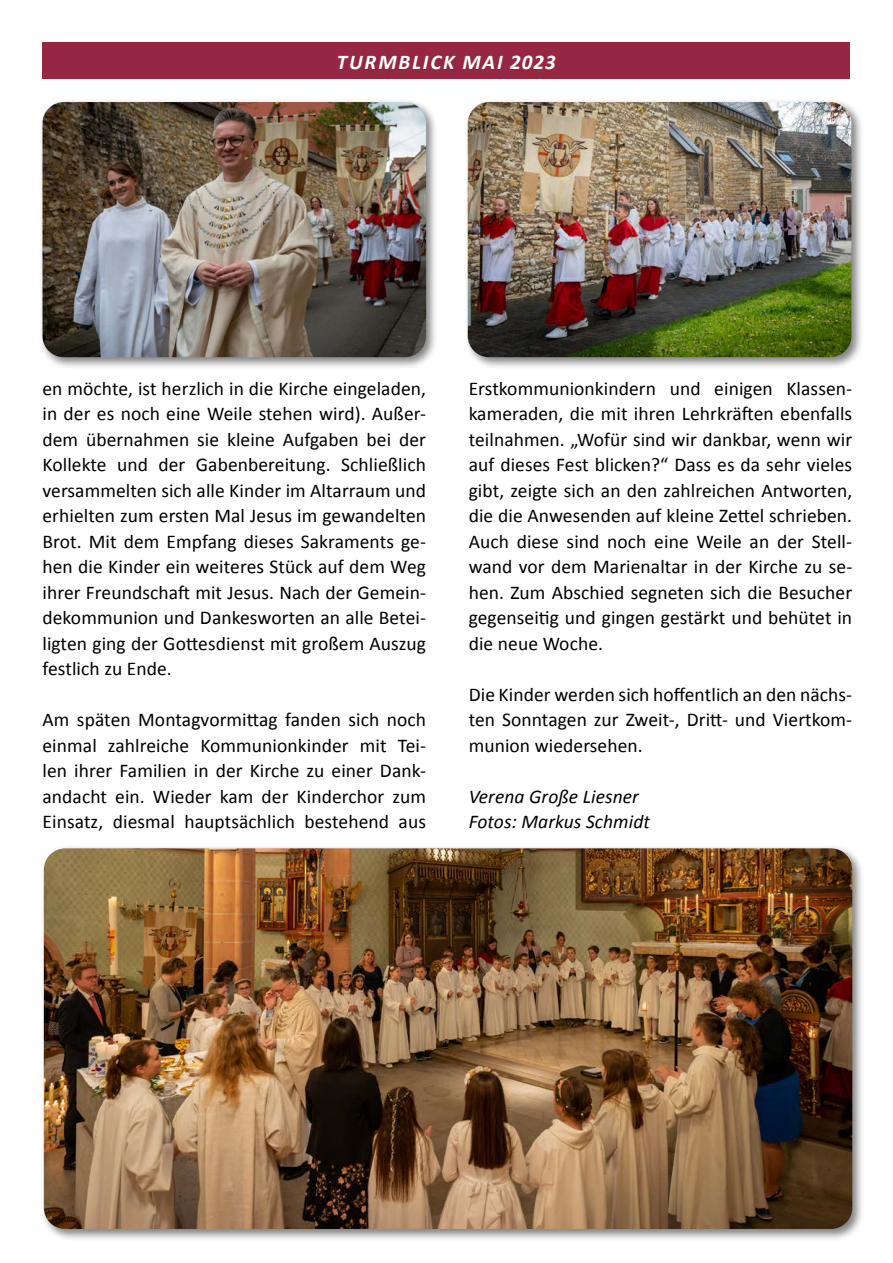
<style>
.page{position:relative;width:893px;height:1263px;background:#fff}
.page>*{position:absolute;margin:0;border:0;box-sizing:border-box;transform-origin:0 0}
.t1{font:italic 700 21px "Calibri";letter-spacing:.09em;color:#fff}
.t2{font:19.5px/25.5px "Calibri";letter-spacing:.005em;color:#000;text-align:justify}
.t3{font:italic 19.5px/25.5px "Calibri";letter-spacing:.005em;color:#000}
</style>
<div class="page">
<div style="left:42px;top:43px;width:808px;height:36px;background:#952742"></div>
<div style="left:464px;top:98px;width:400px;height:271px;background:#000;opacity:.5"></div>
<img style="left:468px;top:102px;width:383px;height:255px">
<div style="left:39px;top:98px;width:400px;height:271px;background:#000;opacity:.5"></div>
<img style="left:43px;top:102px;width:383px;height:255px">
<div style="left:40px;top:844px;width:825px;height:398px;background:#000;opacity:.5"></div>
<img style="left:44px;top:848px;width:808px;height:381px">
<p class="t1" style="left:337px;top:49px;width:220px">TURMBLICK MAI 2023</p>
<p class="t2" style="left:43px;top:375px;width:385px">en möchte, ist herzlich in die Kirche eingeladen, in der es noch eine Weile stehen wird). Außer&shy;dem übernahmen sie kleine Aufgaben bei der Kollekte und der Gabenbereitung. Schließlich versammelten sich alle Kinder im Altarraum und erhielten zum ersten Mal Jesus im gewandelten Brot. Mit dem Empfang dieses Sakraments ge&shy;hen die Kinder ein weiteres Stück auf dem Weg ihrer Freundschaft mit Jesus. Nach der Gemein&shy;dekommunion und Dankesworten an alle Betei&shy;ligten ging der Gottesdienst mit großem Auszug festlich zu Ende.</p>
<p class="t2" style="left:43px;top:706px;width:385px">Am späten Montagvormittag fanden sich noch einmal zahlreiche Kommunionkinder mit Tei&shy;len ihrer Familien in der Kirche zu einer Dank&shy;andacht ein. Wieder kam der Kinderchor zum Einsatz, diesmal hauptsächlich bestehend aus</p>
<p class="t2" style="left:469px;top:375px;width:385px">Erstkommunionkindern und einigen Klassen&shy;kameraden, die mit ihren Lehrkräften ebenfalls teilnahmen. „Wofür sind wir dankbar, wenn wir auf dieses Fest blicken?“ Dass es da sehr vieles gibt, zeigte sich an den zahlreichen Antworten, die die Anwesenden auf kleine Zettel schrieben.<br>Auch diese sind noch eine Weile an der Stell&shy;wand vor dem Marienaltar in der Kirche zu se&shy;hen. Zum Abschied segneten sich die Besucher gegenseitig und gingen gestärkt und behütet in die neue Woche.</p>
<p class="t2" style="left:469px;top:681px;width:385px">Die Kinder werden sich hoffentlich an den nächs&shy;ten Sonntagen zur Zweit-, Dritt- und Viertkom&shy;munion wiedersehen.</p>
<p class="t3" style="left:469px;top:783px;width:183px">Verena Große Liesner<br>Fotos: Markus Schmidt</p>
</div>
